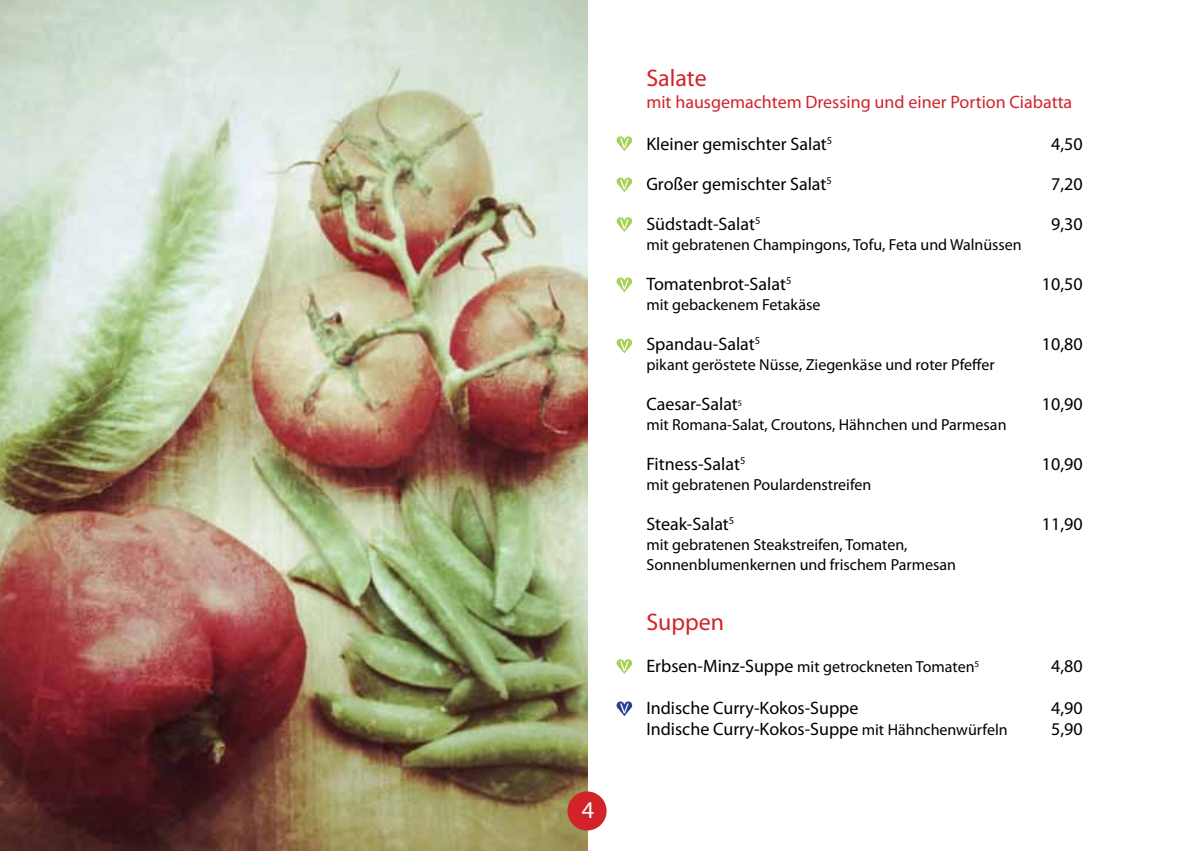
<style>
.page{position:relative;width:1202px;height:851px;background:#fff}
.page>*{position:absolute;margin:0;border:0;box-sizing:border-box;transform-origin:0 0}
.t1{font:24px "Myriad Pro";color:#d2232a}
.t2{font:24px "Myriad Pro";color:#fff}
.t3{font:18px "Myriad Pro";color:#000}
.t4{font:18px "Myriad Pro";color:#d2232a}
.t5{font:16px/20px "Myriad Pro";color:#000}
.s1{font-size:18px}
.s2{font-size:16px}
</style>
<div class="page">
<svg style="left:617px;top:177px;width:15px;height:15px"></svg>
<svg style="left:617px;top:136px;width:15px;height:15px"></svg>
<svg style="left:617px;top:659px;width:15px;height:14px"></svg>
<svg style="left:617px;top:277px;width:15px;height:15px"></svg>
<svg style="left:617px;top:339px;width:15px;height:14px"></svg>
<svg style="left:617px;top:701px;width:15px;height:15px"></svg>
<svg style="left:617px;top:217px;width:15px;height:15px"></svg>
<img style="left:0;top:0;width:587px;height:850px">
<div style="left:567px;top:791px;width:40px;height:39px;background:#d2232a;border-radius:50%"></div>
<h1 class="t2" style="left:582px;top:795px;width:14px">4</h1>
<h1 class="t1" style="left:646px;top:63px;width:62px">Salate</h1>
<p class="t4" style="left:646px;top:91px;width:427px">mit hausgemachtem Dressing und einer Portion Ciabatta</p>
<p class="t3" style="left:646px;top:133px;width:187px">Kleiner gemischter Salat<sup>5</sup></p>
<p class="t3" style="left:1051px;top:133px;width:33px">4,50</p>
<p class="t3" style="left:646px;top:173px;width:187px">Großer gemischter Salat<sup>5</sup></p>
<p class="t3" style="left:1051px;top:173px;width:33px">7,20</p>
<p class="t3" style="left:646px;top:213px;width:116px">Südstadt-Salat<sup>5</sup></p>
<p class="t3" style="left:1051px;top:213px;width:33px">9,30</p>
<p class="t5" style="left:646px;top:234px;width:377px">mit gebratenen Champingons, Tofu, Feta und Walnüssen</p>
<p class="t3" style="left:646px;top:273px;width:147px">Tomatenbrot-Salat<sup>5</sup></p>
<p class="t3" style="left:1042px;top:273px;width:42px">10,50</p>
<p class="t5" style="left:646px;top:294px;width:176px">mit gebackenem Fetakäse</p>
<p class="t3" style="left:646px;top:333px;width:115px">Spandau-Salat<sup>5</sup></p>
<p class="t3" style="left:1042px;top:333px;width:42px">10,80</p>
<p class="t5" style="left:646px;top:354px;width:350px">pikant geröstete Nüsse, Ziegenkäse und roter Pfeffer</p>
<p class="t3" style="left:646px;top:393px;width:97px">Caesar-Salat<sup>5</sup></p>
<p class="t3" style="left:1042px;top:393px;width:42px">10,90</p>
<p class="t5" style="left:646px;top:414px;width:362px">mit Romana-Salat, Croutons, Hähnchen und Parmesan</p>
<p class="t3" style="left:646px;top:453px;width:101px">Fitness-Salat<sup>5</sup></p>
<p class="t3" style="left:1042px;top:453px;width:42px">10,90</p>
<p class="t5" style="left:646px;top:474px;width:227px">mit gebratenen Poulardenstreifen</p>
<p class="t3" style="left:646px;top:513px;width:89px">Steak-Salat<sup>5</sup></p>
<p class="t3" style="left:1042px;top:513px;width:42px">11,90</p>
<p class="t5" style="left:646px;top:534px;width:311px">mit gebratenen Steakstreifen, Tomaten,<br>Sonnenblumenkernen und frischem Parmesan</p>
<h1 class="t1" style="left:646px;top:607px;width:79px">Suppen</h1>
<p class="t5" style="left:646px;top:656px;width:334px"><span class="s1">Erbsen-Minz-Suppe</span> mit getrockneten Tomaten<sup>5</sup></p>
<p class="t3" style="left:1051px;top:654px;width:33px">4,80</p>
<p class="t3" style="left:646px;top:696px;width:214px">Indische Curry-Kokos-Suppe</p>
<p class="t3" style="left:1051px;top:696px;width:33px">4,90</p>
<p class="t3" style="left:646px;top:718px;width:363px">Indische Curry-Kokos-Suppe <span class="s2">mit Hähnchenwürfeln</span></p>
<p class="t3" style="left:1051px;top:718px;width:33px">5,90</p>
</div>
